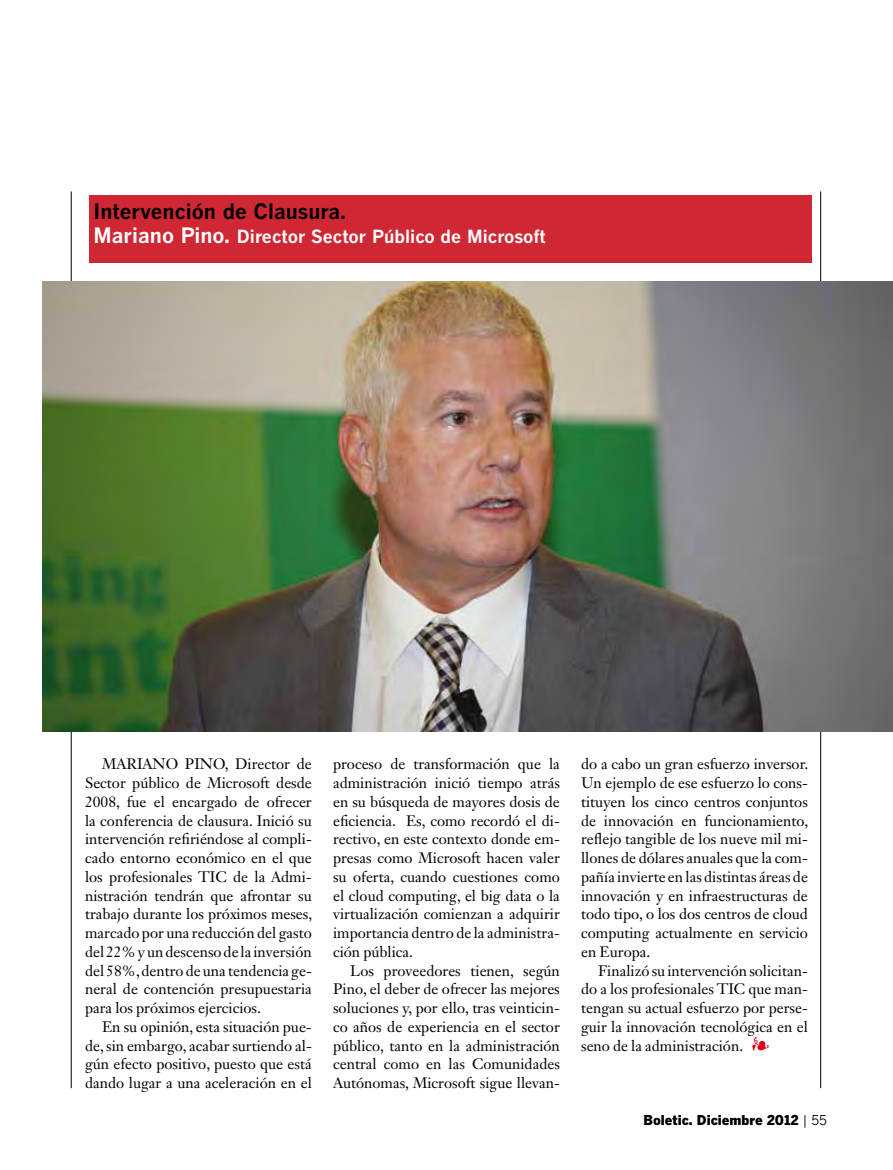
<style>
.page{position:relative;width:893px;height:1170px;background:#fff}
.page>*{position:absolute;margin:0;border:0;box-sizing:border-box;transform-origin:0 0}
.t1{font:700 21px "Benton Gothic";color:#000}
.t2{font:700 18px "Benton Gothic";color:#fff}
.t3{font:15px/18.8px "Janson Text LT Std";color:#000;text-align:justify}
.t4{font:900 13.5px "Benton Gothic";color:#000}
.s1{font-size:21px}
.s2{font-weight:400}
</style>
<div class="page">
<hr style="left:71px;top:191px;width:1px;height:897px;background:#000">
<hr style="left:820px;top:191px;width:1px;height:897px;background:#000">
<div style="left:89px;top:195px;width:723px;height:67px;background:#d02734"></div>
<img style="left:43px;top:281px;width:850px;height:450px">
<svg style="left:752px;top:1037px;width:17px;height:13px"></svg>
<h1 class="t1" style="left:94px;top:198px;width:254px">Intervención de Clausura.</h1>
<p class="t2" style="left:94px;top:225px;width:454px"><span class="s1">Mariano Pino.</span> Director Sector Público de Microsoft</p>
<p class="t3" style="left:85px;top:754px;width:229px;text-indent:17px">MARIANO PINO, Director de Sector público de Microsoft desde 2008, fue el encargado de ofrecer la conferencia de clausura. Inició su intervención refiriéndose al compli&shy;cado entorno económico en el que los profesionales TIC de la Admi&shy;nistración tendrán que afrontar su trabajo durante los próximos meses, marcado por una reducción del gasto del 22% y un descenso de la inversión del 58%, dentro de una tendencia ge&shy;neral de contención presupuestaria para los próximos ejercicios.</p>
<p class="t3" style="left:85px;top:1017px;width:228px;text-indent:17px">En su opinión, esta situación pue&shy;de, sin embargo, acabar surtiendo al&shy;gún efecto positivo, puesto que está dando lugar a una aceleración en el</p>
<p class="t3" style="left:333px;top:754px;width:228px">proceso de transformación que la administración inició tiempo atrás en su búsqueda de mayores dosis de eficiencia. Es, como recordó el di&shy;rectivo, en este contexto donde em&shy;presas como Microsoft hacen valer su oferta, cuando cuestiones como el cloud computing, el big data o la virtualización comienzan a adquirir importancia dentro de la administra&shy;ción pública.</p>
<p class="t3" style="left:333px;top:960px;width:228px;text-indent:17px">Los proveedores tienen, según Pino, el deber de ofrecer las mejores soluciones y, por ello, tras veinticin&shy;co años de experiencia en el sector público, tanto en la administración central como en las Comunidades Autónomas, Microsoft sigue llevan-</p>
<p class="t3" style="left:581px;top:754px;width:229px">do a cabo un gran esfuerzo inversor.<br>Un ejemplo de ese esfuerzo lo cons&shy;tituyen los cinco centros conjuntos de innovación en funcionamiento, reflejo tangible de los nueve mil mi&shy;llones de dólares anuales que la com&shy;pañía invierte en las distintas áreas de innovación y en infraestructuras de todo tipo, o los dos centros de cloud computing actualmente en servicio en Europa.</p>
<p class="t3" style="left:581px;top:960px;width:228px;text-indent:17px">Finalizó su intervención solicitan&shy;do a los profesionales TIC que man&shy;tengan su actual esfuerzo por perse&shy;guir la innovación tecnológica en el seno de la administración.</p>
<p class="t4" style="left:643px;top:1111px;width:185px">Boletic. Diciembre 2012 <span class="s2">| 55</span></p>
</div>
